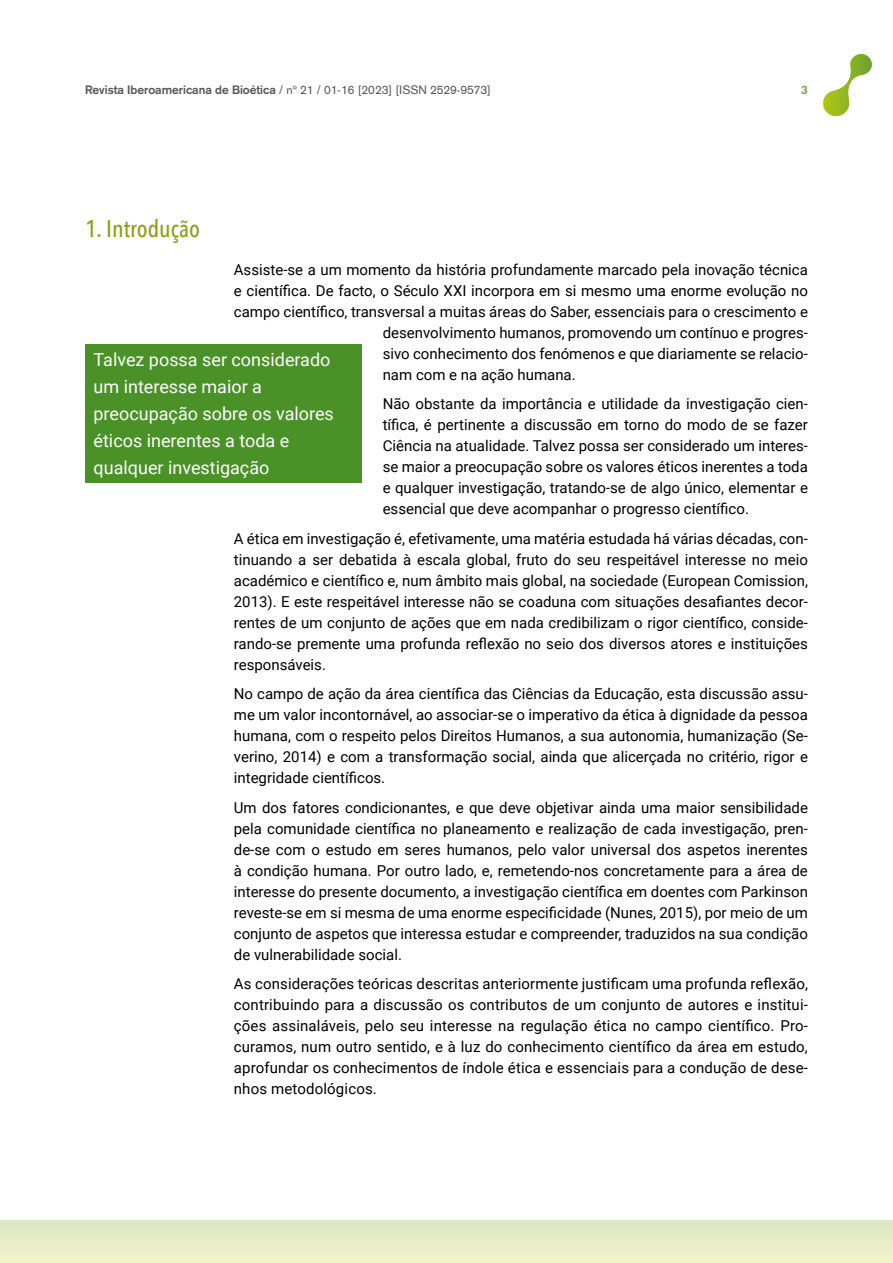
<style>
.page{position:relative;width:893px;height:1263px;background:#fff}
.page>*{position:absolute;margin:0;border:0;box-sizing:border-box;transform-origin:0 0}
.t1{font:500 24px "Avenir Next Condensed";color:#86a315}
.Texto_entresacado{font:18px/27px "Roboto";color:#fff}
.t2{font:15px/21px "Roboto";color:#000;text-align:justify}
.t3{font:12px "Akzidenz Grotesk";color:#575756}
.t4{font:700 12px "Akzidenz Grotesk";color:#74a54c}
.s1{font-weight:700}
</style>
<div class="page">
<div style="left:0;top:1220px;width:893px;height:43px;background:#e7edc8"></div>
<svg style="left:823px;top:54px;width:49px;height:62px"></svg>
<div style="left:85px;top:344px;width:276px;height:139px;background:#4a9228"></div>
<p class="t3" style="left:85px;top:83px;width:407px"><span class="s1">Revista Iberoamericana de Bioética</span> / nº 21 / 01-16 [2023] [ISSN 2529-9573]</p>
<p class="t4" style="left:801px;top:83px;width:8px">3</p>
<p class="t1" style="left:85px;top:214px;width:116px">1. Introdução</p>
<p class="t2" style="left:234px;top:258px;width:576px">Assiste-se a um momento da história profundamente marcado pela inovação técnica</p>
<p class="t2" style="left:234px;top:279px;width:576px">e científica. De facto, o Século XXI incorpora em si mesmo uma enorme evolução no</p>
<p class="t2" style="left:234px;top:300px;width:576px">campo científico, transversal a muitas áreas do Saber, essenciais para o crescimento e</p>
<p class="t2" style="left:383px;top:321px;width:427px">desenvolvimento humanos, promovendo um contínuo e progres-</p>
<p class="t2" style="left:383px;top:342px;width:427px">sivo conhecimento dos fenómenos e que diariamente se relacio-</p>
<p class="t2" style="left:383px;top:363px;width:195px">nam com e na ação humana.</p>
<p class="t2" style="left:383px;top:393px;width:427px">Não obstante da importância e utilidade da investigação cien&shy;tífica, é pertinente a discussão em torno do modo de se fazer Ciência na atualidade. Talvez possa ser considerado um interes&shy;se maior a preocupação sobre os valores éticos inerentes a toda e qualquer investigação, tratando-se de algo único, elementar e essencial que deve acompanhar o progresso científico.</p>
<p class="t2" style="left:234px;top:527px;width:576px">A ética em investigação é, efetivamente, uma matéria estudada há várias décadas, con&shy;tinuando a ser debatida à escala global, fruto do seu respeitável interesse no meio académico e científico e, num âmbito mais global, na sociedade (European Comission, 2013). E este respeitável interesse não se coaduna com situações desafiantes decor&shy;rentes de um conjunto de ações que em nada credibilizam o rigor científico, conside&shy;rando-se premente uma profunda reflexão no seio dos diversos atores e instituições responsáveis.</p>
<p class="t2" style="left:234px;top:683px;width:576px">No campo de ação da área científica das Ciências da Educação, esta discussão assu&shy;me um valor incontornável, ao associar-se o imperativo da ética à dignidade da pessoa humana, com o respeito pelos Direitos Humanos, a sua autonomia, humanização (Se&shy;verino, 2014) e com a transformação social, ainda que alicerçada no critério, rigor e integridade científicos.</p>
<p class="t2" style="left:234px;top:796px;width:576px">Um dos fatores condicionantes, e que deve objetivar ainda uma maior sensibilidade pela comunidade científica no planeamento e realização de cada investigação, pren&shy;de-se com o estudo em seres humanos, pelo valor universal dos aspetos inerentes à condição humana. Por outro lado, e, remetendo-nos concretamente para a área de interesse do presente documento, a investigação científica em doentes com Parkinson reveste-se em si mesma de uma enorme especificidade (Nunes, 2015), por meio de um conjunto de aspetos que interessa estudar e compreender, traduzidos na sua condição de vulnerabilidade social.</p>
<p class="t2" style="left:234px;top:973px;width:576px">As considerações teóricas descritas anteriormente justificam uma profunda reflexão, contribuindo para a discussão os contributos de um conjunto de autores e institui&shy;ções assinaláveis, pelo seu interesse na regulação ética no campo científico. Pro&shy;curamos, num outro sentido, e à luz do conhecimento científico da área em estudo, aprofundar os conhecimentos de índole ética e essenciais para a condução de dese&shy;nhos metodológicos.</p>
<p class="Texto_entresacado" style="left:94px;top:346px;width:242px">Talvez possa ser considerado um interesse maior a preocupação sobre os valores éticos inerentes a toda e qualquer investigação</p>
</div>
